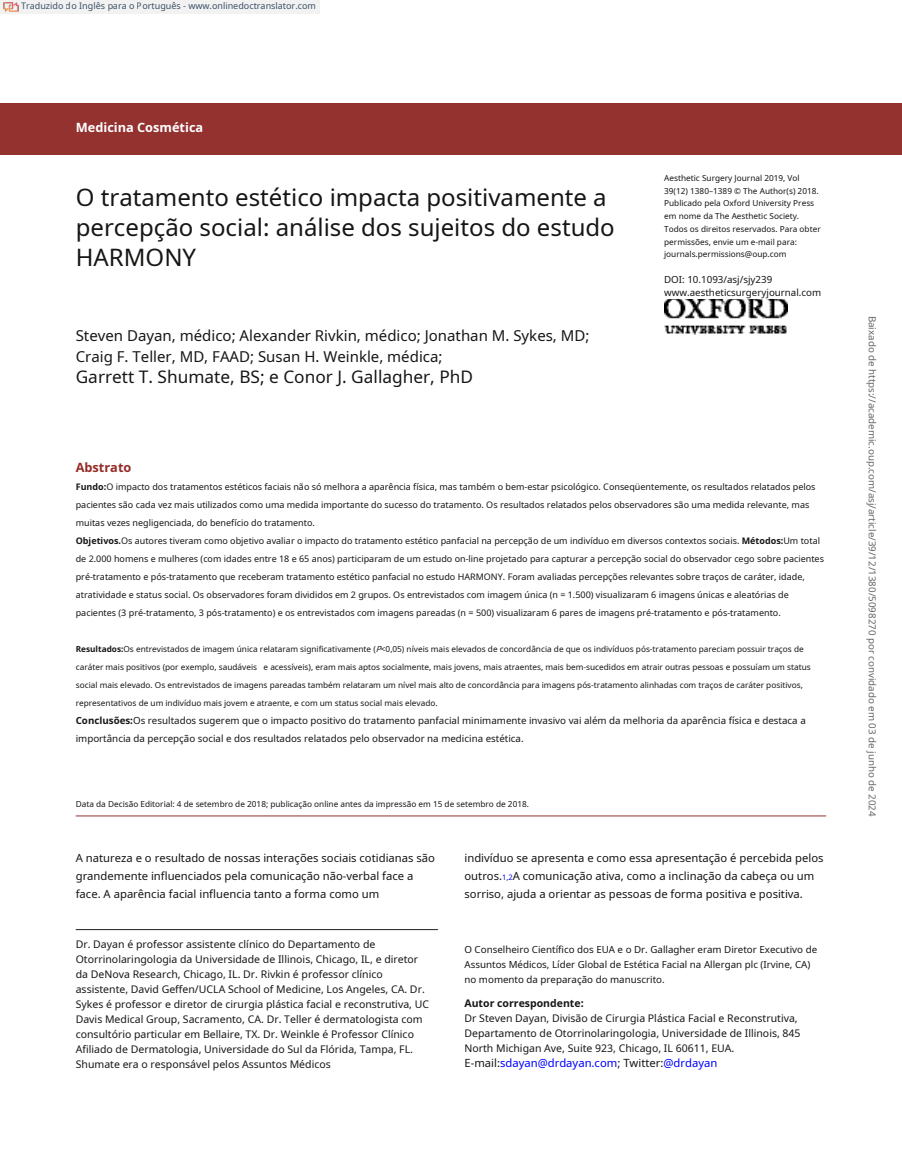
<style>
.page{position:relative;width:902px;height:1174px;background:#fff}
.page>*{position:absolute;margin:0;border:0;box-sizing:border-box;transform-origin:0 0}
.t1{font:24px/30px "Noto Sans";color:#171615}
.t2{font:17.25px "Noto Sans";color:#171615}
.t3{font:15px/21px "Noto Sans";color:#171615}
.t4{font:700 12.75px "Noto Sans";color:#fff}
.t5{font:700 12.75px "Noto Sans";color:#952b27}
.t6{font:11.25px/18px "Noto Sans";color:#171615}
.t7{font:11.25px "Noto Sans";color:#00f}
.t8{font:10.5px/15px "Noto Sans";color:#171615}
.t9{font:700 10.5px "Noto Sans";color:#171615}
.t10{font:9.75px/15px "Noto Sans";color:#171615}
.t11{font:9.75px "Noto Sans";color:#666}
.t12{font:9px/18px "Noto Sans";color:#171615}
.t13{font:9px "Noto Sans";color:rgb(15 43 70/.8)}
.t14{font:8.25px/12.8px "Noto Sans";color:#171615}
.s1{font-weight:700}
.s2{font-style:italic}
.s3{font-size:7.5px;color:#00f}
.s4{font-size:7.5px}
.s5{color:#171615}
</style>
<div class="page">
<img style="left:664px;top:300px;width:123px;height:34px">
<div style="left:0;top:104px;width:901px;height:50px;background:#943230"></div>
<hr style="left:76px;top:815px;width:750px;height:1px;background:#943230">
<hr style="left:76px;top:929px;width:362px;height:1px;background:#231f20">
<div style="left:0;top:0;width:320px;height:14px;background:#f2f2f2"></div>
<img style="left:4px;top:2px;width:15px;height:10px">
<p class="t13" style="left:21px;top:-1px;width:296px">Traduzido do Inglês para o Português - www.onlinedoctranslator.com</p>
<h3 class="t4" style="left:76px;top:118px;width:129px">Medicina Cosmética</h3>
<h1 class="t1" style="left:76px;top:182px;width:540px">O tratamento estético impacta positivamente a percepção social: análise dos sujeitos do estudo<br>HARMONY</h1>
<h3 class="t3" style="left:76px;top:325px;width:515px">Steven Dayan, médico; Alexander Rivkin, médico; Jonathan M. Sykes, MD;<br>Craig F. Teller, MD, FAAD; Susan H. Weinkle, médica;</h3>
<h2 class="t2" style="left:76px;top:365px;width:399px">Garrett T. Shumate, BS; e Conor J. Gallagher, PhD</h2>
<p class="t14" style="left:664px;top:171px;width:158px">Aesthetic Surgery Journal 2019, Vol 39(12) 1380–1389 © The Author(s) 2018.<br>Publicado pela Oxford University Press em nome da The Aesthetic Society.<br>Todos os direitos reservados. Para obter permissões, envie um e-mail para: journals.permissions@oup.com</p>
<p class="t10" style="left:664px;top:273px;width:159px;line-height:12.8px">DOI: 10.1093/asj/sjy239 www.aestheticsurgeryjournal.com</p>
<h3 class="t5" style="left:76px;top:458px;width:57px">Abstrato</h3>
<p class="t12" style="left:76px;top:477px;width:749px"><span class="s1">Fundo:</span>O impacto dos tratamentos estéticos faciais não só melhora a aparência física, mas também o bem-estar psicológico. Conseqüentemente, os resultados relatados pelos pacientes são cada vez mais utilizados como uma medida importante do sucesso do tratamento. Os resultados relatados pelos observadores são uma medida relevante, mas muitas vezes negligenciada, do benefício do tratamento.<br><span class="s1">Objetivos.</span>Os autores tiveram como objetivo avaliar o impacto do tratamento estético panfacial na percepção de um indivíduo em diversos contextos sociais. <span class="s1">Métodos:</span>Um total de 2.000 homens e mulheres (com idades entre 18 e 65 anos) participaram de um estudo on-line projetado para capturar a percepção social do observador cego sobre pacientes pré-tratamento e pós-tratamento que receberam tratamento estético panfacial no estudo HARMONY. Foram avaliadas percepções relevantes sobre traços de caráter, idade, atratividade e status social. Os observadores foram divididos em 2 grupos. Os entrevistados com imagem única (n = 1.500) visualizaram 6 imagens únicas e aleatórias de pacientes (3 pré-tratamento, 3 pós-tratamento) e os entrevistados com imagens pareadas (n = 500) visualizaram 6 pares de imagens pré-tratamento e pós-tratamento.</p>
<p class="t14" style="left:76px;top:640px;width:736px;line-height:18px"><span class="s1">Resultados:</span>Os entrevistados de imagem única relataram significativamente (<span class="s2">P</span>&lt;0,05) níveis mais elevados de concordância de que os indivíduos pós-tratamento pareciam possuir traços de caráter mais positivos (por exemplo, saudáveis e acessíveis), eram mais aptos socialmente, mais jovens, mais atraentes, mais bem-sucedidos em atrair outras pessoas e possuíam um status social mais elevado. Os entrevistados de imagens pareadas também relataram um nível mais alto de concordância para imagens pós-tratamento alinhadas com traços de caráter positivos, representativos de um indivíduo mais jovem e atraente, e com um status social mais elevado.</p>
<p class="t10" style="left:76px;top:711px;width:731px;line-height:18px"><span class="s1">Conclusões:</span>Os resultados sugerem que o impacto positivo do tratamento panfacial minimamente invasivo vai além da melhoria da aparência física e destaca a importância da percepção social e dos resultados relatados pelo observador na medicina estética.</p>
<p class="t14" style="left:76px;top:797px;width:455px">Data da Decisão Editorial: 4 de setembro de 2018; publicação online antes da impressão em 15 de setembro de 2018.</p>
<p class="t6" style="left:76px;top:848px;width:361px">A natureza e o resultado de nossas interações sociais cotidianas são grandemente influenciados pela comunicação não-verbal face a face. A aparência facial influencia tanto a forma como um</p>
<p class="t6" style="left:464px;top:848px;width:360px">indivíduo se apresenta e como essa apresentação é percebida pelos outros.<span class="s3">1</span><span class="s4">,</span><span class="s3">2</span>A comunicação ativa, como a inclinação da cabeça ou um sorriso, ajuda a orientar as pessoas de forma positiva e positiva.</p>
<p class="t8" style="left:76px;top:936px;width:355px">Dr. Dayan é professor assistente clínico do Departamento de Otorrinolaringologia da Universidade de Illinois, Chicago, IL, e diretor da DeNova Research, Chicago, IL. Dr. Rivkin é professor clínico assistente, David Geffen/UCLA School of Medicine, Los Angeles, CA. Dr.<br>Sykes é professor e diretor de cirurgia plástica facial e reconstrutiva, UC Davis Medical Group, Sacramento, CA. Dr. Teller é dermatologista com consultório particular em Bellaire, TX. Dr. Weinkle é Professor Clínico Afiliado de Dermatologia, Universidade do Sul da Flórida, Tampa, FL.<br>Shumate era o responsável pelos Assuntos Médicos</p>
<p class="t10" style="left:464px;top:941px;width:354px">O Conselheiro Científico dos EUA e o Dr. Gallagher eram Diretor Executivo de<br>Assuntos Médicos, Líder Global de Estética Facial na Allergan plc (Irvine, CA) no momento da preparação do manuscrito.</p>
<p class="t9" style="left:464px;top:995px;width:121px">Autor correspondente:</p>
<p class="t8" style="left:464px;top:1010px;width:337px">Dr Steven Dayan, Divisão de Cirurgia Plástica Facial e Reconstrutiva,<br>Departamento de Otorrinolaringologia, Universidade de Illinois, 845<br>North Michigan Ave, Suite 923, Chicago, IL 60611, EUA.</p>
<p class="t7" style="left:464px;top:1054px;width:254px"><span class="s5">E-mail:</span>sdayan@drdayan.com<span class="s5">; Twitter:</span>@drdayan</p>
<p class="t11" style="left:879px;top:315px;width:502px;rotate:90deg">Baixado de https://academic.oup.com/asj/article/39/12/1380/5098270 por convidado em 03 de junho de 2024</p>
</div>
